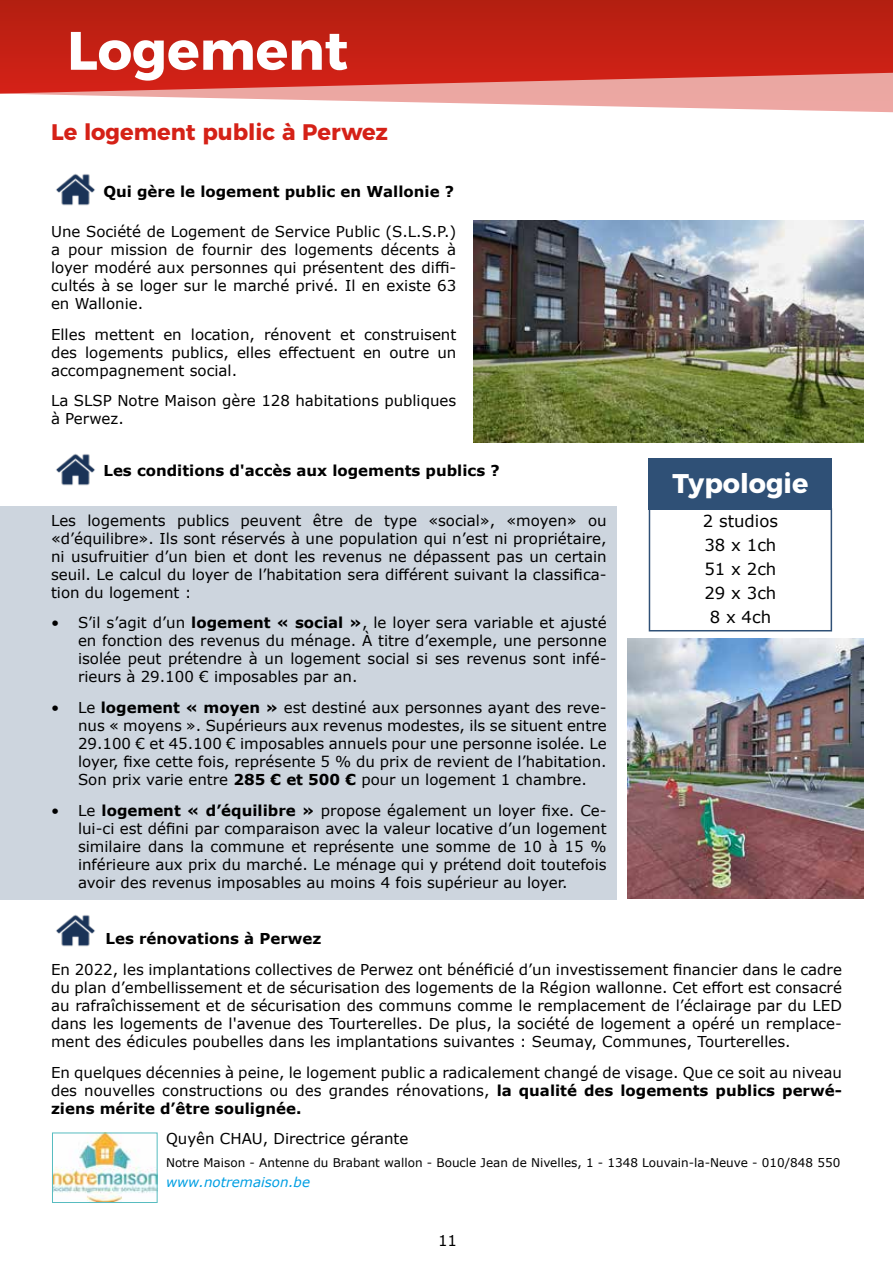
<style>
.page{position:relative;width:893px;height:1263px;background:#fff}
.page>*{position:absolute;margin:0;border:0;box-sizing:border-box;transform-origin:0 0}
.t1{font:700 54px "Montserrat";color:#fff}
.t2{font:700 27px "Montserrat";color:#fff}
.t3{font:700 22.5px "Montserrat";color:#d52117}
.t4{font:16.5px/24px "Verdana";color:#000;text-align:center}
.t5{font:15px/18px "Verdana";color:#000;text-align:justify}
.t6{font:700 15px "Verdana";color:#000}
.t7{font:italic 13.5px "Verdana";color:#009fe3}
.t8{font:12px "Verdana";color:#000}
.s1{font-weight:700}
</style>
<div class="page">
<div style="left:649px;top:458px;width:183px;height:51px;background:#2f5076"></div>
<div style="left:649px;top:508px;width:183px;height:123px;border:2px solid #2f5076"></div>
<img style="left:54px;top:1134px;width:102px;height:67px">
<div style="left:52px;top:1132px;width:106px;height:71px;border:1px solid #57bcc0"></div>
<img style="left:56px;top:914px;width:39px;height:33px">
<div style="left:0;top:506px;width:617px;height:393px;background:#cdd5de"></div>
<svg style="left:23px;top:94px;width:870px;height:19px"></svg>
<svg style="left:0;top:0;width:893px;height:94px;background:#c62f24"></svg>
<img style="left:56px;top:173px;width:39px;height:33px">
<img style="left:473px;top:220px;width:390px;height:222px">
<img style="left:627px;top:638px;width:236px;height:261px">
<img style="left:56px;top:453px;width:39px;height:33px">
<h1 class="t1" style="left:67px;top:6px;width:282px">Logement</h1>
<h3 class="t3" style="left:51px;top:113px;width:339px">Le logement public à Perwez</h3>
<p class="t6" style="left:103px;top:180px;width:352px">Qui gère le logement public en Wallonie ?</p>
<p class="t5" style="left:51px;top:222px;width:407px">Une Société de Logement de Service Public (S.L.S.P.) a pour mission de fournir des logements décents à loyer modéré aux personnes qui présentent des diffi&shy;cultés à se loger sur le marché privé. Il en existe 63 en Wallonie.</p>
<p class="t5" style="left:51px;top:325px;width:407px">Elles mettent en location, rénovent et construisent des logements publics, elles effectuent en outre un accompagnement social.</p>
<p class="t5" style="left:51px;top:392px;width:407px">La SLSP Notre Maison gère 128 habitations publiques à Perwez.</p>
<p class="t6" style="left:103px;top:460px;width:398px">Les conditions d'accès aux logements publics ?</p>
<p class="t5" style="left:51px;top:511px;width:557px">Les logements publics peuvent être de type «social», «moyen» ou «d’équilibre». Ils sont réservés à une population qui n’est ni propriétaire, ni usufruitier d’un bien et dont les revenus ne dépassent pas un certain seuil. Le calcul du loyer de l’habitation sera différent suivant la classifica&shy;tion du logement :</p>
<p class="t5" style="left:78px;top:614px;width:530px;text-indent:-27px">• S’il s’agit d’un <span class="s1">logement « social »</span>, le loyer sera variable et ajusté en fonction des revenus du ménage. À titre d’exemple, une personne isolée peut prétendre à un logement social si ses revenus sont infé&shy;rieurs à 29.100 € imposables par an.</p>
<p class="t5" style="left:78px;top:698px;width:530px;text-indent:-27px">• Le <span class="s1">logement « moyen »</span> est destiné aux personnes ayant des reve&shy;nus « moyens ». Supérieurs aux revenus modestes, ils se situent entre 29.100 € et 45.100 € imposables annuels pour une personne isolée. Le loyer, fixe cette fois, représente 5 % du prix de revient de l’habitation.<br>Son prix varie entre <span class="s1">285 € et 500 €</span> pour un logement 1 chambre.</p>
<p class="t5" style="left:78px;top:801px;width:530px;text-indent:-27px">• Le <span class="s1">logement « d’équilibre »</span> propose également un loyer fixe. Ce&shy;lui-ci est défini par comparaison avec la valeur locative d’un logement similaire dans la commune et représente une somme de 10 à 15 % inférieure aux prix du marché. Le ménage qui y prétend doit toutefois avoir des revenus imposables au moins 4 fois supérieur au loyer.</p>
<h2 class="t2" style="left:672px;top:461px;width:137px">Typologie</h2>
<p class="t4" style="left:703px;top:508px;width:77px">2 studios<br>38 x 1ch<br>51 x 2ch<br>29 x 3ch<br>8 x 4ch</p>
<p class="t6" style="left:106px;top:928px;width:217px">Les rénovations à Perwez</p>
<p class="t5" style="left:51px;top:960px;width:792px">En 2022, les implantations collectives de Perwez ont bénéficié d’un investissement financier dans le cadre du plan d’embellissement et de sécurisation des logements de la Région wallonne. Cet effort est consacré au rafraîchissement et de sécurisation des communs comme le remplacement de l’éclairage par du LED dans les logements de l'avenue des Tourterelles. De plus, la société de logement a opéré un remplace&shy;ment des édicules poubelles dans les implantations suivantes : Seumay, Communes, Tourterelles.</p>
<p class="t5" style="left:51px;top:1063px;width:792px">En quelques décennies à peine, le logement public a radicalement changé de visage. Que ce soit au niveau des nouvelles constructions ou des grandes rénovations, <span class="s1">la qualité des logements publics perwé&shy;ziens mérite d’être soulignée.</span></p>
<p class="t5" style="left:166px;top:1129px;width:244px">Quyên CHAU, Directrice gérante</p>
<p class="t8" style="left:166px;top:1154px;width:676px">Notre Maison - Antenne du Brabant wallon - Boucle Jean de Nivelles, 1 - 1348 Louvain-la-Neuve - 010/848 550</p>
<p class="t7" style="left:166px;top:1173px;width:146px">www.notremaison.be</p>
<p class="t5" style="left:438px;top:1231px;width:21px">11</p>
</div>
